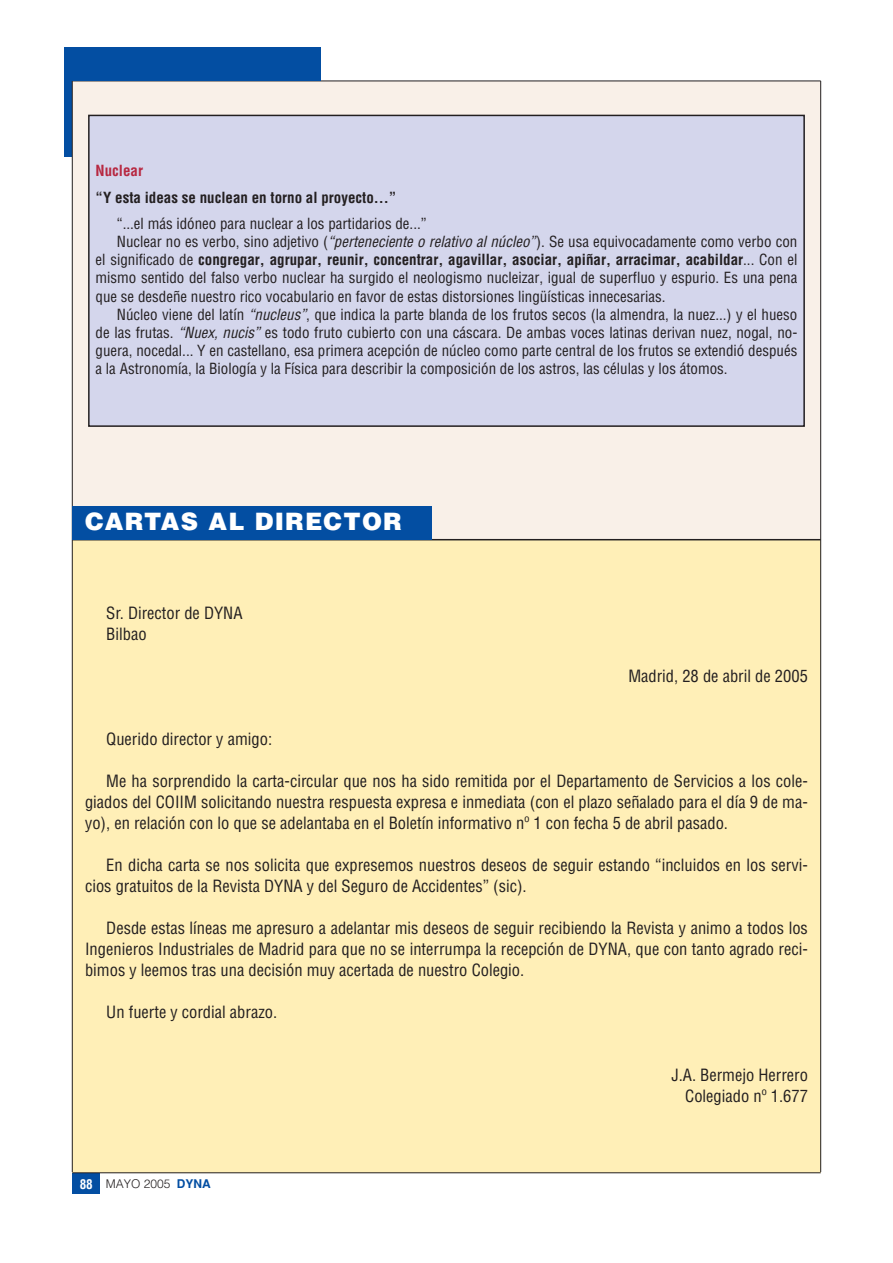
<style>
.page{position:relative;width:893px;height:1263px;background:#fff}
.page>*{position:absolute;margin:0;border:0;box-sizing:border-box;transform-origin:0 0}
.t1{font:900 24px "Helvetica";letter-spacing:.05em;color:#fff}
.t2{font:condensed 16.5px/21px "Helvetica";color:#231f20}
.t3{font:condensed 15px "Helvetica";color:#231f20}
.t4{font:700 condensed 15px "Helvetica";color:#231f20}
.t5{font:700 condensed 15px "Helvetica";color:#b72841}
.t6{font:300 12px "Helvetica";color:#231f20}
.s1{font-style:italic}
.s2{font-weight:400}
.s3{font-weight:700;font-stretch:condensed;font-size:13.2px;color:#fff}
.s4{font-weight:700;color:#034ea2}
</style>
<div class="page">
<div style="left:72px;top:1172px;width:28px;height:22px;background:#034ea2"></div>
<div style="left:64px;top:48px;width:8px;height:109px;background:#034ea2"></div>
<div style="left:72px;top:81px;width:749px;height:1092px;background:#f9f0e8"></div>
<div style="left:72px;top:540px;width:749px;height:633px;background:#ffefb7"></div>
<hr style="left:72px;top:1172px;width:749px;height:1px;background:#231f20">
<hr style="left:72px;top:81px;width:749px;height:1px;background:#231f20">
<hr style="left:820px;top:81px;width:1px;height:1091px;background:#231f20">
<hr style="left:72px;top:81px;width:1px;height:1091px;background:#231f20">
<div style="left:72px;top:48px;width:249px;height:33px;background:#034ea2"></div>
<svg style="left:71px;top:114px;width:751px;height:427px"></svg>
<div style="left:72px;top:506px;width:360px;height:33px;background:#034ea2"></div>
<p class="t5" style="left:96px;top:165px;width:49px">Nuclear</p>
<p class="t4" style="left:96px;top:192px;width:302px">“Y esta ideas se nuclean en torno al proyecto...”</p>
<p class="t3" style="left:117px;top:218px;width:311px">“...el más idóneo para nuclear a los partidarios de...”</p>
<p class="t3" style="left:117px;top:236px;width:682px">Nuclear no es verbo, sino adjetivo (<span class="s1">“perteneciente o relativo al núcleo”</span>). Se usa equivocadamente como verbo con</p>
<p class="t4" style="left:96px;top:254px;width:703px"><span class="s2">el significado de</span> congregar, agrupar, reunir, concentrar, agavillar, asociar, apiñar, arracimar, acabildar<span class="s2">... Con el</span></p>
<p class="t3" style="left:96px;top:272px;width:703px">mismo sentido del falso verbo nuclear ha surgido el neologismo nucleizar, igual de superfluo y espurio. Es una pena</p>
<p class="t3" style="left:96px;top:290px;width:571px">que se desdeñe nuestro rico vocabulario en favor de estas distorsiones lingüísticas innecesarias.</p>
<p class="t3" style="left:117px;top:308px;width:682px">Núcleo viene del latín <span class="s1">“nucleus”</span>, que indica la parte blanda de los frutos secos (la almendra, la nuez...) y el hueso</p>
<p class="t3" style="left:96px;top:326px;width:703px">de las frutas. <span class="s1">“Nuex, nucis”</span> es todo fruto cubierto con una cáscara. De ambas voces latinas derivan nuez, nogal, no-</p>
<p class="t3" style="left:96px;top:344px;width:703px">guera, nocedal... Y en castellano, esa primera acepción de núcleo como parte central de los frutos se extendió después</p>
<p class="t3" style="left:96px;top:362px;width:634px">a la Astronomía, la Biología y la Física para describir la composición de los astros, las células y los átomos.</p>
<h1 class="t1" style="left:85px;top:513px;width:318px">CARTAS AL DIRECTOR</h1>
<p class="t2" style="left:106px;top:603px;width:138px">Sr. Director de DYNA<br>Bilbao</p>
<p class="t2" style="left:628px;top:666px;width:181px">Madrid, 28 de abril de 2005</p>
<p class="t2" style="left:106px;top:729px;width:167px">Querido director y amigo:</p>
<p class="t2" style="left:85px;top:771px;width:724px;text-align:justify;text-indent:21px">Me ha sorprendido la carta-circular que nos ha sido remitida por el Departamento de Servicios a los cole&shy;giados del COIIM solicitando nuestra respuesta expresa e inmediata (con el plazo señalado para el día 9 de ma&shy;yo), en relación con lo que se adelantaba en el Boletín informativo nº 1 con fecha 5 de abril pasado.</p>
<p class="t2" style="left:85px;top:855px;width:724px;text-indent:21px">En dicha carta se nos solicita que expresemos nuestros deseos de seguir estando “incluidos en los servi&shy;cios gratuitos de la Revista DYNA y del Seguro de Accidentes” (sic).</p>
<p class="t2" style="left:85px;top:918px;width:724px;text-align:justify;text-indent:21px">Desde estas líneas me apresuro a adelantar mis deseos de seguir recibiendo la Revista y animo a todos los Ingenieros Industriales de Madrid para que no se interrumpa la recepción de DYNA, que con tanto agrado reci&shy;bimos y leemos tras una decisión muy acertada de nuestro Colegio.</p>
<p class="t2" style="left:106px;top:1002px;width:172px">Un fuerte y cordial abrazo.</p>
<p class="t6" style="left:80px;top:1180px;width:132px"><span class="s3">88</span> MAYO 2005 <span class="s4">DYNA</span></p>
<p class="t2" style="left:671px;top:1065px;width:138px;text-align:right">J.A. Bermejo Herrero<br>Colegiado nº 1.677</p>
</div>
